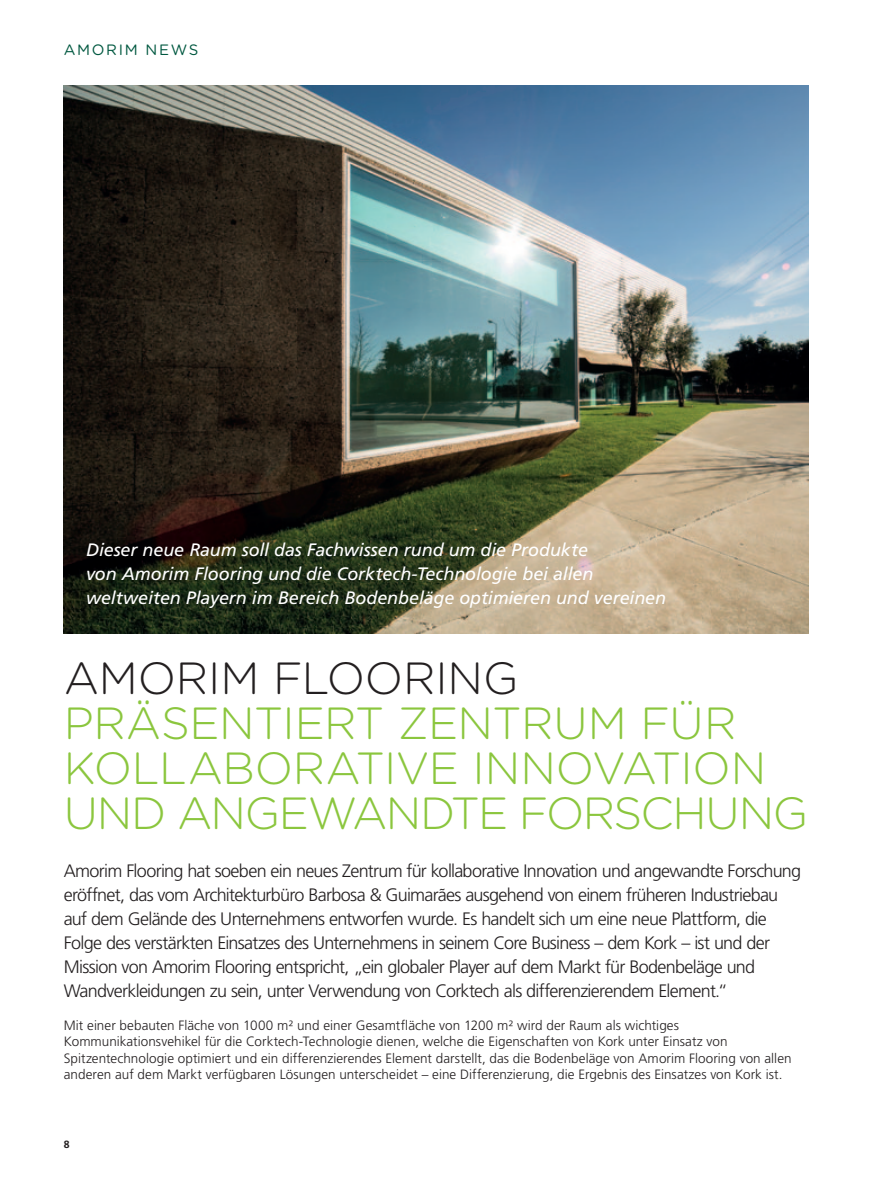
<style>
.page{position:relative;width:872px;height:1191px;background:#fff}
.page>*{position:absolute;margin:0;border:0;box-sizing:border-box;transform-origin:0 0}
.t1{font:300 45px "Gotham Rounded";letter-spacing:-.02em;color:#8bc63e}
.t2{font:300 45px "Gotham Rounded";color:#231f20}
.t3{font:300 18px/24px "Frutiger LT Std";letter-spacing:-.04em;color:#231f20}
.t4{font:italic 18px/24px "Frutiger LT Std";letter-spacing:-.005em;color:#fff}
.t5{font:15px "Gotham Rounded";letter-spacing:.115em;color:#005840}
.t6{font:300 13.5px/16.5px "Frutiger LT Std";letter-spacing:.005em;color:#231f20}
.t7{font:700 10.5px "Frutiger LT Std";color:#231f20}
</style>
<div class="page">
<img style="left:64px;top:85px;width:744px;height:549px">
<p class="t5" style="left:64px;top:39px;width:136px">AMORIM NEWS</p>
<p class="t4" style="left:86px;top:538px;width:581px">Dieser neue Raum soll das Fachwissen rund um die Produkte<br>von Amorim Flooring und die Corktech-Technologie bei allen weltweiten Playern im Bereich Bodenbeläge optimieren und vereinen</p>
<h1 class="t2" style="left:64px;top:647px;width:100px">AMORI</h1>
<h1 class="t2" style="left:220px;top:647px;width:112px">M FLOORIN</h1>
<h1 class="t2" style="left:483px;top:647px;width:37px">G</h1>
<h1 class="t1" style="left:64px;top:692px;width:154px">PRÄSENTIERT</h1>
<h1 class="t1" style="left:398px;top:692px;width:61px">ZENTR</h1>
<h1 class="t1" style="left:553px;top:692px;width:177px">UM FÜR</h1>
<h1 class="t1" style="left:64px;top:737px;width:62px">KOLLA</h1>
<h1 class="t1" style="left:223px;top:737px;width:60px">BORATI</h1>
<h1 class="t1" style="left:396px;top:737px;width:107px">VE INNO</h1>
<h1 class="t1" style="left:592px;top:737px;width:59px">VATION</h1>
<h1 class="t1" style="left:64px;top:782px;width:320px">UND ANGEWANDTE</h1>
<h1 class="t1" style="left:519px;top:782px;width:291px">FORSCH UNG</h1>
<p class="t3" style="left:64px;top:858px;width:739px">Amorim Flooring hat soeben ein neues Zentrum für kollaborative Innovation und angewandte Forschung eröffnet, das vom Architekturbüro Barbosa &amp; Guimarães ausgehend von einem früheren Industriebau auf dem Gelände des Unternehmens entworfen wurde. Es handelt sich um eine neue Plattform, die Folge des verstärkten Einsatzes des Unternehmens in seinem Core Business – dem Kork – ist und der Mission von Amorim Flooring entspricht, „ein globaler Player auf dem Markt für Bodenbeläge und Wandverkleidungen zu sein, unter Verwendung von Corktech als differenzierendem Element.“</p>
<p class="t6" style="left:64px;top:1017px;width:729px">Mit einer bebauten Fläche von 1000 m² und einer Gesamtfläche von 1200 m² wird der Raum als wichtiges Kommunikationsvehikel für die Corktech-Technologie dienen, welche die Eigenschaften von Kork unter Einsatz von Spitzentechnologie optimiert und ein differenzierendes Element darstellt, das die Bodenbeläge von Amorim Flooring von allen anderen auf dem Markt verfügbaren Lösungen unterscheidet – eine Differenzierung, die Ergebnis des Einsatzes von Kork ist.</p>
<p class="t7" style="left:64px;top:1138px;width:7px">8</p>
</div>
